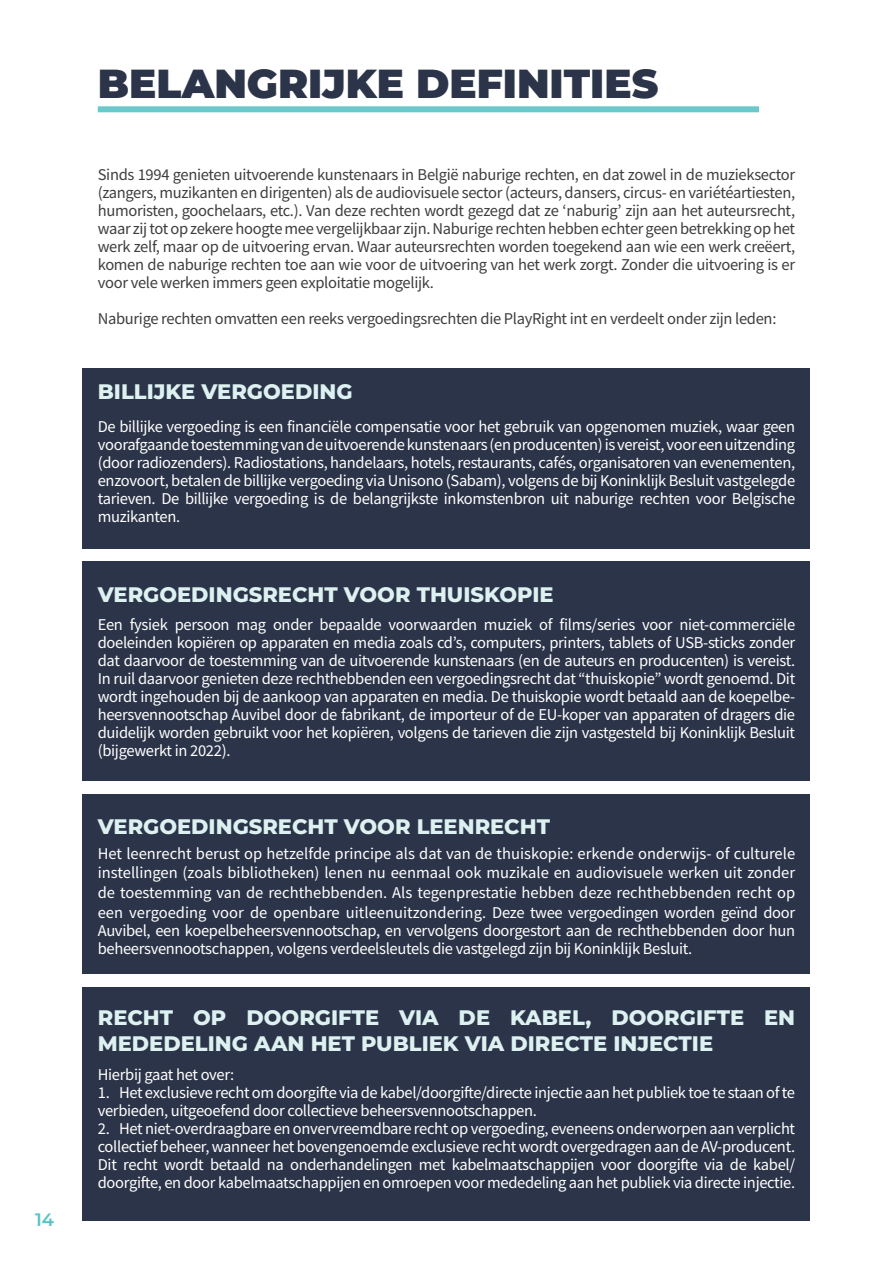
<style>
.page{position:relative;width:893px;height:1263px;background:#fff}
.page>*{position:absolute;margin:0;border:0;box-sizing:border-box;transform-origin:0 0}
.t1{font:900 40.5px "Montserrat";color:#2c3449}
.t2{font:800 21px/25.2px "Montserrat";color:#ddf1f1}
.t3{font:600 18px "Montserrat";color:#59c4c6}
.t4{font:16.5px/18px "Source Sans Pro";letter-spacing:-.02em;color:#fff;text-align:justify}
.t5{font:16.5px/18px "Source Sans Pro";letter-spacing:-.02em;color:#3e3e3f;text-align:justify}
</style>
<div class="page">
<div style="left:98px;top:106px;width:661px;height:6px;background:#6bc9cb"></div>
<div style="left:83px;top:368px;width:727px;height:180px;background:#2c3449"></div>
<div style="left:83px;top:794px;width:727px;height:180px;background:#2c3449"></div>
<div style="left:83px;top:987px;width:727px;height:233px;background:#2c3449"></div>
<div style="left:83px;top:562px;width:727px;height:219px;background:#2c3449"></div>
<p class="t3" style="left:35px;top:1207px;width:21px">14</p>
<h1 class="t1" style="left:98px;top:53px;width:562px">BELANGRIJKE DEFINITIES</h1>
<p class="t5" style="left:98px;top:165px;width:699px">Sinds 1994 genieten uitvoerende kunstenaars in België naburige rechten, en dat zowel in de muzieksector (zangers, muzikanten en dirigenten) als de audiovisuele sector (acteurs, dansers, circus- en variétéartiesten, humoristen, goochelaars, etc.). Van deze rechten wordt gezegd dat ze ‘naburig’ zijn aan het auteursrecht, waar zij tot op zekere hoogte mee vergelijkbaar zijn. Naburige rechten hebben echter geen betrekking op het werk zelf, maar op de uitvoering ervan. Waar auteursrechten worden toegekend aan wie een werk creëert, komen de naburige rechten toe aan wie voor de uitvoering van het werk zorgt. Zonder die uitvoering is er voor vele werken immers geen exploitatie mogelijk.</p>
<p class="t5" style="left:98px;top:309px;width:680px">Naburige rechten omvatten een reeks vergoedingsrechten die PlayRight int en verdeelt onder zijn leden:</p>
<p class="t2" style="left:98px;top:378px;width:256px">BILLIJKE VERGOEDING</p>
<p class="t4" style="left:98px;top:417px;width:699px">De billijke vergoeding is een financiële compensatie voor het gebruik van opgenomen muziek, waar geen voorafgaande toestemming van de uitvoerende kunstenaars (en producenten) is vereist, voor een uitzending (door radiozenders). Radiostations, handelaars, hotels, restaurants, cafés, organisatoren van evenementen, enzovoort, betalen de billijke vergoeding via Unisono (Sabam), volgens de bij Koninklijk Besluit vastgelegde tarieven. De billijke vergoeding is de belangrijkste inkomstenbron uit naburige rechten voor Belgische muzikanten.</p>
<p class="t2" style="left:98px;top:581px;width:457px">VERGOEDINGSRECHT VOOR THUISKOPIE</p>
<p class="t4" style="left:98px;top:615px;width:699px">Een fysiek persoon mag onder bepaalde voorwaarden muziek of films/series voor niet-commerciële doeleinden kopiëren op apparaten en media zoals cd’s, computers, printers, tablets of USB-sticks zonder dat daarvoor de toestemming van de uitvoerende kunstenaars (en de auteurs en producenten) is vereist.<br>In ruil daarvoor genieten deze rechthebbenden een vergoedingsrecht dat “thuiskopie” wordt genoemd. Dit wordt ingehouden bij de aankoop van apparaten en media. De thuiskopie wordt betaald aan de koepelbe&shy;heersvennootschap Auvibel door de fabrikant, de importeur of de EU-koper van apparaten of dragers die duidelijk worden gebruikt voor het kopiëren, volgens de tarieven die zijn vastgesteld bij Koninklijk Besluit (bijgewerkt in 2022).</p>
<p class="t2" style="left:98px;top:812px;width:454px">VERGOEDINGSRECHT VOOR LEENRECHT</p>
<p class="t4" style="left:98px;top:843px;width:699px;line-height:19.8px">Het leenrecht berust op hetzelfde principe als dat van de thuiskopie: erkende onderwijs- of culturele instellingen (zoals bibliotheken) lenen nu eenmaal ook muzikale en audiovisuele werken uit zonder de toestemming van de rechthebbenden. Als tegenprestatie hebben deze rechthebbenden recht op een vergoeding voor de openbare uitleenuitzondering. Deze twee vergoedingen worden geïnd door</p>
<p class="t4" style="left:98px;top:921px;width:699px">Auvibel, een koepelbeheersvennootschap, en vervolgens doorgestort aan de rechthebbenden door hun beheersvennootschappen, volgens verdeelsleutels die vastgelegd zijn bij Koninklijk Besluit.</p>
<p class="t2" style="left:98px;top:1004px;width:699px">RECHT OP DOORGIFTE VIA DE KABEL, DOORGIFTE EN<br>MEDEDELING AAN HET PUBLIEK VIA DIRECTE INJECTIE</p>
<p class="t4" style="left:98px;top:1065px;width:138px">Hierbij gaat het over:</p>
<p class="t4" style="left:98px;top:1083px;width:699px">1. Het exclusieve recht om doorgifte via de kabel/doorgifte/directe injectie aan het publiek toe te staan of te verbieden, uitgeoefend door collectieve beheersvennootschappen.</p>
<p class="t4" style="left:98px;top:1119px;width:699px">2. Het niet-overdraagbare en onvervreemdbare recht op vergoeding, eveneens onderworpen aan verplicht collectief beheer, wanneer het bovengenoemde exclusieve recht wordt overgedragen aan de AV-producent.<br>Dit recht wordt betaald na onderhandelingen met kabelmaatschappijen voor doorgifte via de kabel/ doorgifte, en door kabelmaatschappijen en omroepen voor mededeling aan het publiek via directe injectie.</p>
</div>
